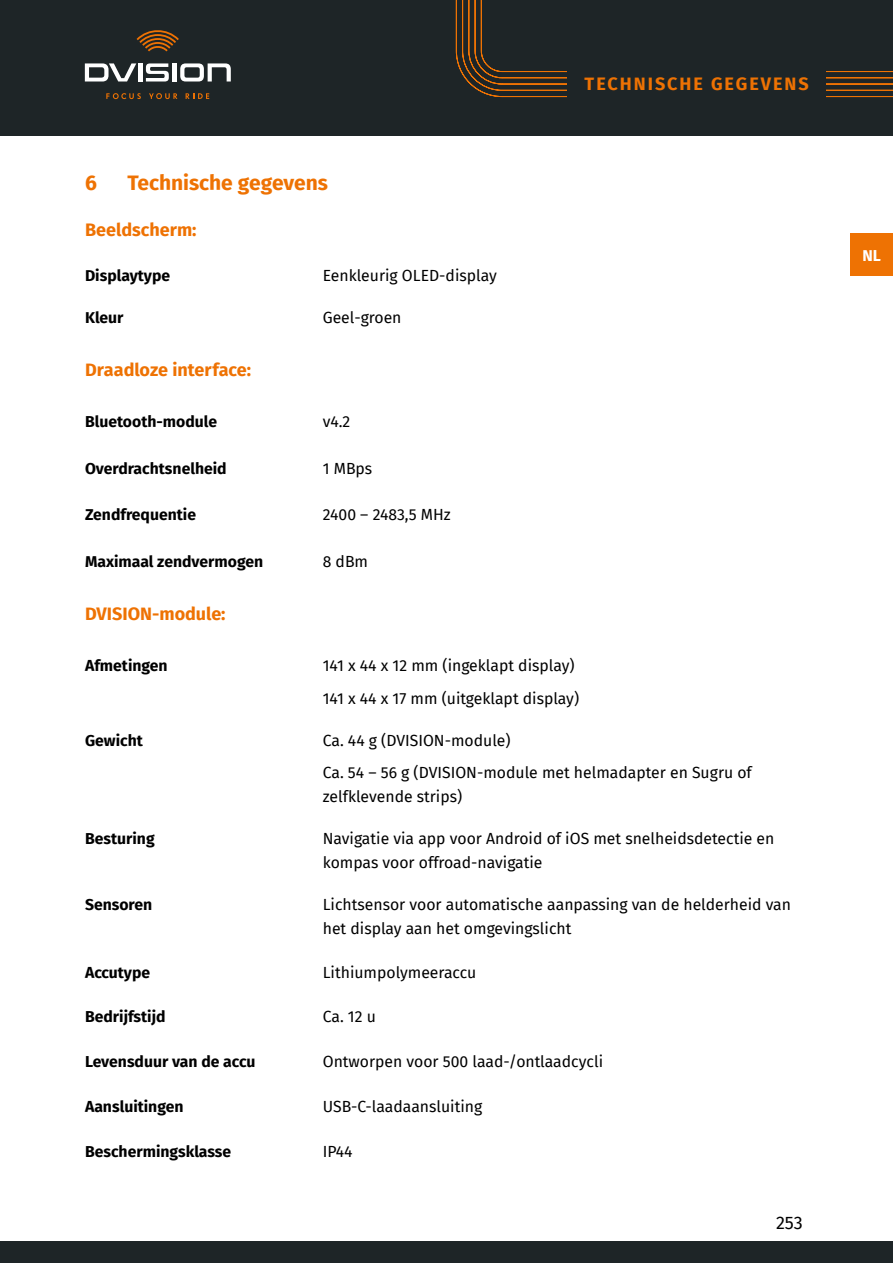
<style>
.page{position:relative;width:893px;height:1263px;background:#fff}
.page>*{position:absolute;margin:0;border:0;box-sizing:border-box;transform-origin:0 0}
.t1{font:700 21px "Fira Sans";color:#ee7203}
.t2{font:700 18px "Fira Sans";color:#ee7203}
.t3{font:700 18px "Fira Sans";letter-spacing:.11em;color:#ee7203}
.t4{font:18px "Fira Sans";color:#000}
.t5{font:15.75px/32.5px "Fira Sans";color:#000}
.t6{font:700 15.75px "Fira Sans";color:#000}
.t7{font:700 15.75px "Fira Sans";color:#fff}
.s1{font-size:18px}
</style>
<div class="page">
<div style="left:0;top:0;width:893px;height:136px;background:#1e2527"></div>
<svg style="left:85px;top:63px;width:51px;height:18px"></svg>
<hr style="left:138px;top:63px;width:4px;height:18px;background:#fff">
<svg style="left:146px;top:63px;width:23px;height:18px"></svg>
<div style="left:172px;top:63px;width:5px;height:18px;background:#fff"></div>
<svg style="left:180px;top:63px;width:51px;height:18px"></svg>
<svg style="left:137px;top:30px;width:42px;height:21px"></svg>
<svg style="left:106px;top:93px;width:35px;height:6px"></svg>
<svg style="left:149px;top:93px;width:28px;height:6px"></svg>
<svg style="left:186px;top:93px;width:23px;height:6px"></svg>
<svg style="left:456px;top:0;width:437px;height:97px"></svg>
<div style="left:568px;top:56px;width:258px;height:51px;background:#1e2527"></div>
<div style="left:0;top:1242px;width:893px;height:21px;background:#1e2527"></div>
<div style="left:850px;top:233px;width:43px;height:42px;background:#ee7203"></div>
<p class="t3" style="left:585px;top:69px;width:226px">TECHNISCHE GEGEVENS</p>
<h1 class="t1" style="left:85px;top:165px;width:13px">6</h1>
<h1 class="t1" style="left:128px;top:165px;width:202px">Technische gegevens</h1>
<p class="t2" style="left:85px;top:214px;width:113px">Beeldscherm:</p>
<p class="t6" style="left:85px;top:262px;width:87px">Displaytype</p>
<p class="t5" style="left:323px;top:259px;width:176px">Eenkleurig OLED-display</p>
<p class="t6" style="left:85px;top:305px;width:40px">Kleur</p>
<p class="t5" style="left:323px;top:301px;width:80px">Geel-groen</p>
<p class="t2" style="left:85px;top:354px;width:168px">Draadloze interface:</p>
<p class="t6" style="left:85px;top:408px;width:134px">Bluetooth-module</p>
<p class="t5" style="left:323px;top:405px;width:29px">v4.2</p>
<p class="t6" style="left:85px;top:455px;width:143px">Overdrachtsnelheid</p>
<p class="t5" style="left:323px;top:451px;width:51px">1 MBps</p>
<p class="t6" style="left:85px;top:502px;width:113px">Zendfrequentie</p>
<p class="t5" style="left:323px;top:498px;width:130px">2400 – 2483,5 MHz</p>
<p class="t6" style="left:85px;top:548px;width:180px">Maximaal zendvermogen</p>
<p class="t5" style="left:323px;top:545px;width:47px">8 dBm</p>
<p class="t2" style="left:85px;top:599px;width:142px">DVISION-module:</p>
<p class="t6" style="left:85px;top:653px;width:84px">Afmetingen</p>
<p class="t5" style="left:323px;top:649px;width:258px">141 x 44 x 12 mm (ingeklapt display)<br>141 x 44 x 17 mm (uitgeklapt display)</p>
<p class="t6" style="left:85px;top:727px;width:59px">Gewicht</p>
<p class="t5" style="left:323px;top:724px;width:431px">Ca. 44 g (DVISION-module)<br>Ca. 54 – 56 g (DVISION-module met helmadapter en Sugru of</p>
<p class="t5" style="left:323px;top:780px;width:141px">zelfklevende strips)</p>
<p class="t6" style="left:85px;top:825px;width:71px">Besturing</p>
<p class="t5" style="left:323px;top:826px;width:453px;line-height:24px">Navigatie via app voor Android of iOS met snelheidsdetectie en kompas voor offroad-navigatie</p>
<p class="t6" style="left:85px;top:891px;width:69px">Sensoren</p>
<p class="t5" style="left:323px;top:891px;width:470px;line-height:24px">Lichtsensor voor automatische aanpassing van de helderheid van het display aan het omgevingslicht</p>
<p class="t6" style="left:85px;top:959px;width:67px">Accutype</p>
<p class="t5" style="left:323px;top:955px;width:155px">Lithiumpolymeeraccu</p>
<p class="t6" style="left:85px;top:1004px;width:82px">Bedrijfstijd</p>
<p class="t5" style="left:323px;top:1000px;width:55px">Ca. 12 u</p>
<p class="t6" style="left:85px;top:1048px;width:172px">Levensduur van de accu</p>
<p class="t5" style="left:323px;top:1045px;width:282px">Ontworpen voor 500 laad-/ontlaadcycli</p>
<p class="t6" style="left:85px;top:1093px;width:100px">Aansluitingen</p>
<p class="t5" style="left:323px;top:1090px;width:161px">USB-C-laadaansluiting</p>
<p class="t6" style="left:85px;top:1138px;width:148px">Beschermingsklasse</p>
<p class="t5" style="left:323px;top:1135px;width:31px">IP44</p>
<p class="t4" style="left:776px;top:1209px;width:28px">253</p>
<p class="t7" style="left:862px;top:243px;width:24px">N L<span class="s1">L</span></p>
</div>
